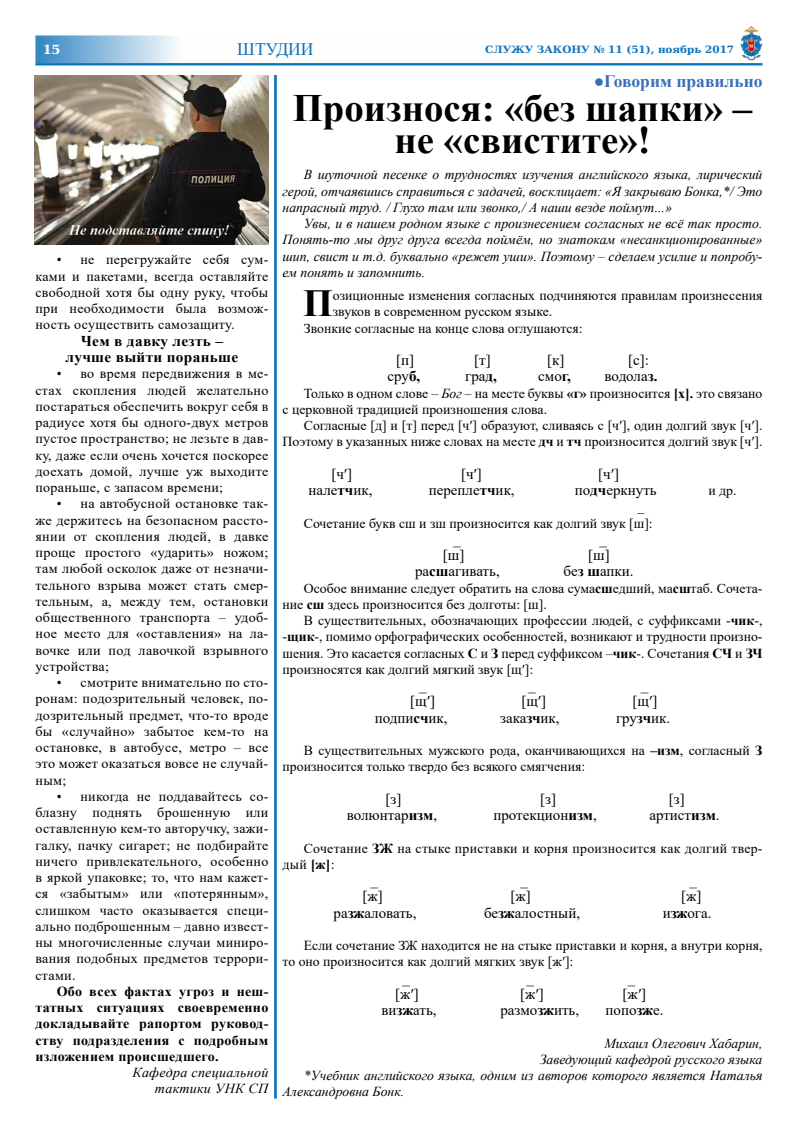
<style>
.page{position:relative;width:798px;height:1134px;background:#fff}
.page>*{position:absolute;margin:0;border:0;box-sizing:border-box;transform-origin:0 0}
.t1{font:700 38.75px/32.5px "Times New Roman";color:#000;text-align:center}
.t2{font:700 38.25px "Times New Roman";color:#000}
.t3{font:700 17.5px "Times New Roman";color:#386eb6}
.t4{font:17.5px "Times New Roman";color:#1072ba}
.t5{font:15px "Times New Roman";color:#000}
.t6{font:700 15px/16.2px "Times New Roman";letter-spacing:.02em;color:#000;text-align:center}
.t7{font:13.75px/16.2px "Times New Roman";color:#000;text-align:justify}
.t8{font:italic 13.75px/16.2px "Times New Roman";color:#000;text-align:justify}
.t9{font:700 13.75px/16.2px "Times New Roman";letter-spacing:.02em;color:#000;text-align:justify}
.t10{font:13.75px/16.2px "Times New Roman";letter-spacing:.02em;color:#000}
.t11{font:italic 13.75px/16.2px "Times New Roman";letter-spacing:.02em;color:#000;text-align:right}
.t12{font:700 12.5px "DejaVu Serif";color:#fff;scale:1.04 1}
.t13{font:700 10px "DejaVu Serif";color:#1072ba;scale:1.04 1}
.s1{font-weight:400}
.s2{font-weight:700}
.s3{font-style:italic}
</style>
<div class="page">
<img style="left:740px;top:26px;width:22px;height:34px">
<hr style="left:35px;top:63px;width:727px;height:2px;background:#0072c0">
<svg style="left:35px;top:35px;width:141px;height:28px;background:#94bfdf"></svg>
<img style="left:34px;top:75px;width:234px;height:169px">
<hr style="left:274px;top:75px;width:3px;height:1023px;background:#1072ba">
<p class="t12" style="left:43px;top:39px;width:19px">15</p>
<p class="t4" style="left:237px;top:37px;width:78px">ШТУДИИ</p>
<p class="t13" style="left:485px;top:41px;width:241px">СЛУЖУ ЗАКОНУ № 11 (51), ноябрь 2017</p>
<p class="t7" style="left:35px;top:251px;width:234px;text-indent:21px">• не перегружайте себя сум&shy;ками и пакетами, всегда оставляйте свободной хотя бы одну руку, чтобы при необходимости была возмож&shy;ность осуществить самозащиту.</p>
<p class="t6" style="left:65px;top:332px;width:174px">Чем в давку лезть – лучше выйти пораньше</p>
<p class="t7" style="left:35px;top:365px;width:234px;text-indent:21px">• во время передвижения в ме&shy;стах скопления людей желательно постараться обеспечить вокруг себя в радиусе хотя бы одного-двух метров пустое пространство; не лезьте в дав&shy;ку, даже если очень хочется поскорее доехать домой, лучше уж выходите пораньше, с запасом времени;</p>
<p class="t7" style="left:35px;top:495px;width:234px;text-indent:21px">• на автобусной остановке так&shy;же держитесь на безопасном рассто&shy;янии от скопления людей, в давке проще простого «ударить» ножом; там любой осколок даже от незначи&shy;тельного взрыва может стать смер&shy;тельным, а, между тем, остановки общественного транспорта – удоб&shy;ное место для «оставления» на ла&shy;вочке или под лавочкой взрывного устройства;</p>
<p class="t7" style="left:35px;top:674px;width:234px;text-indent:21px">• смотрите внимательно по сто&shy;ронам: подозрительный человек, по&shy;дозрительный предмет, что-то вроде бы «случайно» забытое кем-то на остановке, в автобусе, метро – все это может оказаться вовсе не случай&shy;ным;</p>
<p class="t7" style="left:35px;top:788px;width:234px;text-indent:21px">• никогда не поддавайтесь со&shy;блазну поднять брошенную или оставленную кем-то авторучку, зажи&shy;галку, пачку сигарет; не подбирайте ничего привлекательного, особенно в яркой упаковке; то, что нам кажет&shy;ся «забытым» или «потерянным», слишком часто оказывается специ&shy;ально подброшенным – давно извест&shy;ны многочисленные случаи миниро&shy;вания подобных предметов террори&shy;стами.</p>
<p class="t9" style="left:35px;top:983px;width:234px;text-indent:21px">Обо всех фактах угроз и неш&shy;татных ситуациях своевременно докладывайте рапортом руковод&shy;ству подразделения с подробным изложением происшедшего.</p>
<p class="t11" style="left:132px;top:1064px;width:137px">Кафедра специальной тактики УНК СП</p>
<p class="t3" style="left:593px;top:69px;width:170px"><span class="s1">●</span>Говорим правильно</p>
<h1 class="t1" style="left:292px;top:90px;width:461px">Произнося: «без шапки» – не «свистите»!</h1>
<p class="t8" style="left:282px;top:166px;width:481px;text-indent:21px">В шуточной песенке о трудностях изучения английского языка, лирический герой, отчаявшись справиться с задачей, восклицает: «Я закрываю Бонка,*/ Это напрасный труд. / Глухо там или звонко,/ А наши везде поймут...»</p>
<p class="t8" style="left:282px;top:215px;width:481px;text-indent:21px">Увы, и в нашем родном языке с произнесением согласных не всё так просто.<br>Понять-то мы друг друга всегда поймём, но знатокам «несанкционированные» шип, свист и т.д. буквально «режет уши». Поэтому – сделаем усилие и попробу&shy;ем понять и запомнить.</p>
<h2 class="t2" style="left:303px;top:276px;width:31px">П</h2>
<p class="t7" style="left:333px;top:287px;width:431px">озиционные изменения согласных подчиняются правилам произнесения</p>
<p class="t7" style="left:333px;top:303px;width:221px">звуков в современном русском языке.</p>
<p class="t7" style="left:304px;top:319px;width:280px">Звонкие согласные на конце слова оглушаются:</p>
<p class="t5" style="left:396px;top:349px;width:20px">[п]</p>
<p class="t5" style="left:474px;top:349px;width:18px">[т]</p>
<p class="t5" style="left:547px;top:349px;width:19px">[к]</p>
<p class="t5" style="left:628px;top:349px;width:22px">[с]:</p>
<p class="t5" style="left:387px;top:366px;width:34px">сру<span class="s2">б,</span></p>
<p class="t5" style="left:465px;top:366px;width:33px">гра<span class="s2">д,</span></p>
<p class="t5" style="left:538px;top:366px;width:34px">смо<span class="s2">г,</span></p>
<p class="t5" style="left:604px;top:366px;width:54px">водола<span class="s2">з.</span></p>
<p class="t7" style="left:282px;top:384px;width:481px;text-indent:21px">Только в одном слове – <span class="s3">Бог</span> – на месте буквы <span class="s2">«г»</span> произносится <span class="s2">[х].</span> это связано с церковной традицией произношения слова.</p>
<p class="t7" style="left:282px;top:417px;width:481px;text-align:right">Согласные [д] и [т] перед [чʹ] образуют, сливаясь с [чʹ], один долгий звук [чʹ].<br>Поэтому в указанных ниже словах на месте <span class="s2">дч</span> и <span class="s2">тч</span> произносится долгий звук [чʹ].</p>
<p class="t5" style="left:331px;top:463px;width:22px">[чʹ]</p>
<p class="t5" style="left:461px;top:463px;width:22px">[чʹ]</p>
<p class="t5" style="left:598px;top:463px;width:22px">[чʹ]</p>
<p class="t5" style="left:308px;top:479px;width:65px">нале<span class="s2">тч</span>ик,</p>
<p class="t5" style="left:428px;top:479px;width:87px">перепле<span class="s2">тч</span>ик,</p>
<p class="t5" style="left:574px;top:479px;width:83px">по<span class="s2">дч</span>еркнуть</p>
<p class="t7" style="left:708px;top:482px;width:30px">и др.</p>
<p class="t7" style="left:304px;top:498px;width:350px;text-indent:333px">_<br>Сочетание букв сш и зш произносится как долгий звук [ш]:</p>
<p class="t5" style="left:453px;top:528px;width:9px">_</p>
<p class="t5" style="left:599px;top:528px;width:9px">_</p>
<p class="t5" style="left:442px;top:544px;width:23px">[ш]</p>
<p class="t5" style="left:588px;top:544px;width:23px">[ш]</p>
<p class="t5" style="left:415px;top:561px;width:86px">ра<span class="s2">сш</span>агивать,</p>
<p class="t5" style="left:563px;top:561px;width:72px">бе<span class="s2">з ш</span>апки.</p>
<p class="t7" style="left:282px;top:579px;width:481px;text-indent:21px">Особое внимание следует обратить на слова сума<span class="s2">сш</span>едший, ма<span class="s2">сш</span>таб. Сочета&shy;ние <span class="s2">сш</span> здесь произносится без долготы: [ш].</p>
<p class="t7" style="left:282px;top:612px;width:481px;text-indent:21px">В существительных, обозначающих профессии людей, с суффиксами -<span class="s2">чик</span>-, -<span class="s2">щик</span>-, помимо орфографических особенностей, возникают и трудности произно&shy;шения. Это касается согласных <span class="s2">С</span> и <span class="s2">З</span> перед суффиксом –<span class="s2">чик</span>-. Сочетания <span class="s2">СЧ</span> и <span class="s2">ЗЧ </span>произносятся как долгий мягкий звук [щʹ]:</p>
<p class="t5" style="left:419px;top:674px;width:9px">_</p>
<p class="t5" style="left:528px;top:674px;width:9px">_</p>
<p class="t5" style="left:640px;top:674px;width:9px">_</p>
<p class="t5" style="left:410px;top:691px;width:26px">[щʹ]</p>
<p class="t5" style="left:521px;top:691px;width:26px">[щʹ]</p>
<p class="t5" style="left:632px;top:691px;width:26px">[щʹ]</p>
<p class="t5" style="left:374px;top:707px;width:74px">подпи<span class="s2">сч</span>ик,</p>
<p class="t5" style="left:500px;top:707px;width:61px">зака<span class="s2">зч</span>ик,</p>
<p class="t5" style="left:615px;top:707px;width:56px">гру<span class="s2">зч</span>ик.</p>
<p class="t7" style="left:282px;top:742px;width:481px;text-indent:21px">В существительных мужского рода, оканчивающихся на <span class="s2">–изм</span>, согласный <span class="s2">З </span>произносится только твердо без всякого смягчения:</p>
<p class="t5" style="left:385px;top:788px;width:17px">[з]</p>
<p class="t5" style="left:540px;top:788px;width:17px">[з]</p>
<p class="t5" style="left:668px;top:788px;width:17px">[з]</p>
<p class="t5" style="left:346px;top:804px;width:92px">волюнтар<span class="s2">изм</span>,</p>
<p class="t5" style="left:493px;top:804px;width:105px">протекцион<span class="s2">изм</span>,</p>
<p class="t5" style="left:649px;top:804px;width:72px">артист<span class="s2">изм</span>.</p>
<p class="t10" style="left:282px;top:839px;width:481px;text-indent:21px">Сочетание <span class="s2">ЗЖ</span> на стыке приставки и корня произносится как долгий твер&shy;дый <span class="s2">[ж]</span>:</p>
<p class="t5" style="left:370px;top:869px;width:9px">_</p>
<p class="t5" style="left:520px;top:869px;width:9px">_</p>
<p class="t5" style="left:689px;top:869px;width:9px">_</p>
<p class="t5" style="left:362px;top:886px;width:22px">[ж]</p>
<p class="t5" style="left:510px;top:886px;width:22px">[ж]</p>
<p class="t5" style="left:680px;top:886px;width:22px">[ж]</p>
<p class="t5" style="left:333px;top:902px;width:84px">ра<span class="s2">зж</span>аловать,</p>
<p class="t5" style="left:484px;top:902px;width:97px">бе<span class="s2">зж</span>алостный,</p>
<p class="t5" style="left:662px;top:902px;width:50px">и<span class="s2">зж</span>ога.</p>
<p class="t7" style="left:282px;top:937px;width:481px;text-indent:21px">Если сочетание ЗЖ находится не на стыке приставки и корня, а внутри корня, то оно произносится как долгий мягких звук [жʹ]:</p>
<p class="t5" style="left:402px;top:967px;width:9px">_</p>
<p class="t5" style="left:526px;top:967px;width:9px">_</p>
<p class="t5" style="left:627px;top:967px;width:9px">_</p>
<p class="t5" style="left:395px;top:983px;width:25px">[жʹ]</p>
<p class="t5" style="left:520px;top:983px;width:25px">[жʹ]</p>
<p class="t5" style="left:622px;top:983px;width:25px">[жʹ]</p>
<p class="t5" style="left:381px;top:999px;width:57px">ви<span class="s2">зж</span>ать,</p>
<p class="t5" style="left:500px;top:999px;width:80px">размо<span class="s2">зж</span>ить,</p>
<p class="t5" style="left:605px;top:999px;width:60px">попо<span class="s2">зж</span>е.</p>
<p class="t8" style="left:604px;top:1035px;width:159px">Михаил Олегович Хабарин,</p>
<p class="t8" style="left:539px;top:1051px;width:224px">Заведующий кафедрой русского языка</p>
<p class="t8" style="left:304px;top:1067px;width:460px">*Учебник английского языка, одним из авторов которого является Наталья</p>
<p class="t8" style="left:282px;top:1083px;width:123px">Александровна Бонк.</p>
</div>
